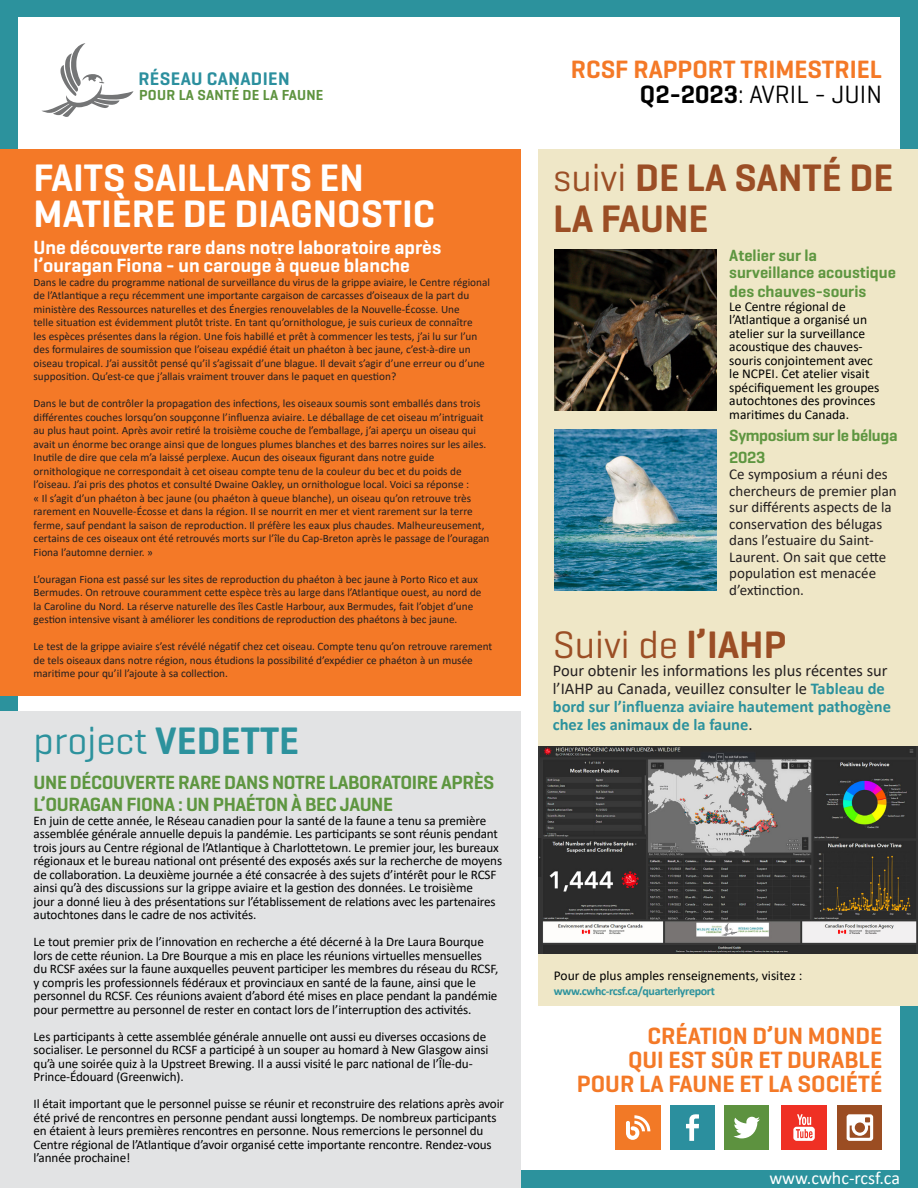
<style>
.page{position:relative;width:918px;height:1188px;background:#2c929d}
.page>*{position:absolute;margin:0;border:0;box-sizing:border-box;transform-origin:0 0}
.Heading_1{font:600 39px/36px "Geogrotesque";color:#fff}
.Heading_1-2{font:600 39px/40.5px "Geogrotesque";color:#9b4e25}
.Heading_1-3{font:39px "Geogrotesque";color:#2c929d}
.Heading_1-4{font:39px "Geogrotesque";color:#9b4e25}
.t1{font:600 25.5px "Geogrotesque";color:#f47927}
.t2{font:25.5px "Geogrotesque";color:#000}
.t3{font:600 24px "Geogrotesque";color:#f47927}
.Heading_2_5{font:600 19.5px/18px "Geogrotesque";color:#fff}
.Heading_3{font:600 19.5px/22.5px "Geogrotesque";letter-spacing:-.02em;color:#5e9640}
.t4{font:600 18.6px "Geogrotesque";letter-spacing:.02em;color:#2b8f9e}
.t5{font:18px "Calibri";color:#fff}
.t6{font:16.5px/18px "Calibri";color:#231f20}
.Paragraph_Style_1{font:600 16.5px/16.5px "Geogrotesque";color:#5e9640}
.Paragraph_Style_1-2{font:600 16.5px/21.6px "Geogrotesque";letter-spacing:-.02em;color:#5e9640}
.t7{font:15px/16.5px "Calibri";color:#231f20}
.t8{font:600 14.7px "Geogrotesque";letter-spacing:.02em;color:#5e933f}
.Paragraph_Style_1-3{font:13.5px/13.5px "Calibri";color:#000}
.Paragraph_Style_1-4{font:13.2px/13.5px "Calibri";letter-spacing:-.01em;color:#000}
.Paragraph_Style_1-5{font:700 12px "Calibri";letter-spacing:-.03em;color:#2c929d}
.Heading_2_5-2{font:11.25px/13.5px "Calibri";color:#231f20}
.s1{font-weight:600}
.s2{font-weight:400}
.s3{font-weight:700;color:#2c929d}
</style>
<div class="page">
<div style="left:18px;top:17px;width:882px;height:1152px;background:#fff"></div>
<svg style="left:41px;top:43px;width:92px;height:74px"></svg>
<div style="left:0;top:150px;width:520px;height:546px;background:#f47927"></div>
<div style="left:538px;top:150px;width:380px;height:856px;background:#efe7c7"></div>
<div style="left:0;top:711px;width:520px;height:477px;background:#e2e3e4"></div>
<img style="left:554px;top:249px;width:162px;height:162px">
<img style="left:554px;top:429px;width:162px;height:162px">
<img style="left:538px;top:747px;width:380px;height:206px">
<div style="left:670px;top:1105px;width:45px;height:45px;background:#2b8f9e"></div>
<svg style="left:686px;top:1114px;width:13px;height:27px"></svg>
<div style="left:837px;top:1105px;width:45px;height:45px;background:#9b4d22"></div>
<svg style="left:847px;top:1114px;width:26px;height:27px"></svg>
<div style="left:782px;top:1105px;width:45px;height:45px;background:#ef3024"></div>
<svg style="left:793px;top:1114px;width:22px;height:27px"></svg>
<div style="left:724px;top:1105px;width:45px;height:45px;background:#5d923f"></div>
<svg style="left:734px;top:1117px;width:26px;height:21px"></svg>
<div style="left:616px;top:1105px;width:45px;height:45px;background:#f27926"></div>
<svg style="left:626px;top:1115px;width:24px;height:25px"></svg>
<p class="t4" style="left:138px;top:67px;width:153px">RÉSEAU CANADIEN</p>
<p class="t1" style="left:571px;top:53px;width:313px">RCSF RAPPORT TRIMESTRIEL</p>
<p class="t2" style="left:640px;top:79px;width:244px"><span class="s1">Q2-2023</span>: AVRIL - JUIN</p>
<p class="t8" style="left:139px;top:86px;width:186px">POUR LA SANTÉ DE LA FAUNE</p>
<p class="Heading_1" style="left:34px;top:159px;width:403px">FAITS SAILLANTS EN<br>MATIÈRE DE DIAGNOSTIC</p>
<p class="Heading_1-2" style="left:553px;top:157px;width:342px"><span class="s2">suivi</span> DE LA SANTÉ DE<br>LA FAUNE</p>
<p class="Heading_2_5" style="left:34px;top:238px;width:409px">Une découverte rare dans notre laboratoire après l’ouragan Fiona - un carouge à queue blanche</p>
<p class="Heading_2_5-2" style="left:34px;top:275px;width:458px">Dans le cadre du programme national de surveillance du virus de la grippe aviaire, le Centre régional de l’Atlantique a reçu récemment une importante cargaison de carcasses d’oiseaux de la part du ministère des Ressources naturelles et des Énergies renouvelables de la Nouvelle-Écosse. Une<br>telle situation est évidemment plutôt triste. En tant qu’ornithologue, je suis curieux de connaître<br>les espèces présentes dans la région. Une fois habillé et prêt à commencer les tests, j’ai lu sur l’un des formulaires de soumission que l’oiseau expédié était un phaéton à bec jaune, c’est-à-dire un oiseau tropical. J’ai aussitôt pensé qu’il s’agissait d’une blague. Il devait s’agir d’une erreur ou d’une supposition. Qu’est-ce que j’allais vraiment trouver dans le paquet en question?</p>
<p class="Heading_2_5-2" style="left:34px;top:396px;width:454px">Dans le but de contrôler la propagation des infections, les oiseaux soumis sont emballés dans trois différentes couches lorsqu’on soupçonne l’influenza aviaire. Le déballage de cet oiseau m’intriguait au plus haut point. Après avoir retiré la troisième couche de l’emballage, j’ai aperçu un oiseau qui avait un énorme bec orange ainsi que de longues plumes blanches et des barres noires sur les ailes.</p>
<p class="Heading_2_5-2" style="left:34px;top:450px;width:457px">Inutile de dire que cela m’a laissé perplexe. Aucun des oiseaux figurant dans notre guide ornithologique ne correspondait à cet oiseau compte tenu de la couleur du bec et du poids de l’oiseau. J’ai pris des photos et consulté Dwaine Oakley, un ornithologue local. Voici sa réponse :<br>« Il s’agit d’un phaéton à bec jaune (ou phaéton à queue blanche), un oiseau qu’on retrouve très rarement en Nouvelle-Écosse et dans la région. Il se nourrit en mer et vient rarement sur la terre ferme, sauf pendant la saison de reproduction. Il préfère les eaux plus chaudes. Malheureusement, certains de ces oiseaux ont été retrouvés morts sur l’île du Cap-Breton après le passage de l’ouragan Fiona l’automne dernier. »</p>
<p class="Heading_2_5-2" style="left:34px;top:572px;width:449px">L’ouragan Fiona est passé sur les sites de reproduction du phaéton à bec jaune à Porto Rico et aux Bermudes. On retrouve couramment cette espèce très au large dans l’Atlantique ouest, au nord de la Caroline du Nord. La réserve naturelle des îles Castle Harbour, aux Bermudes, fait l’objet d’une gestion intensive visant à améliorer les conditions de reproduction des phaétons à bec jaune.</p>
<p class="Heading_2_5-2" style="left:34px;top:639px;width:460px">Le test de la grippe aviaire s’est révélé négatif chez cet oiseau. Compte tenu qu’on retrouve rarement de tels oiseaux dans notre région, nous étudions la possibilité d’expédier ce phaéton à un musée maritime pour qu’il l’ajoute à sa collection.</p>
<p class="Heading_1-3" style="left:34px;top:717px;width:267px">project <span class="s1">VEDETTE</span></p>
<p class="Heading_3" style="left:34px;top:771px;width:462px">UNE DÉCOUVERTE RARE DANS NOTRE LABORATOIRE APRÈS<br>L’OURAGAN FIONA : UN PHAÉTON À BEC JAUNE</p>
<p class="Paragraph_Style_1-4" style="left:34px;top:813px;width:470px">En juin de cette année, le Réseau canadien pour la santé de la faune a tenu sa première assemblée générale annuelle depuis la pandémie. Les participants se sont réunis pendant trois jours au Centre régional de l’Atlantique à Charlottetown. Le premier jour, les bureaux régionaux et le bureau national ont présenté des exposés axés sur la recherche de moyens de collaboration. La deuxième journée a été consacrée à des sujets d’intérêt pour le RCSF ainsi qu’à des discussions sur la grippe aviaire et la gestion des données. Le troisième<br>jour a donné lieu à des présentations sur l’établissement de relations avec les partenaires autochtones dans le cadre de nos activités.</p>
<p class="Paragraph_Style_1-4" style="left:34px;top:935px;width:466px">Le tout premier prix de l’innovation en recherche a été décerné à la Dre Laura Bourque lors de cette réunion. La Dre Bourque a mis en place les réunions virtuelles mensuelles du RCSF axées sur la faune auxquelles peuvent participer les membres du réseau du RCSF, y compris les professionnels fédéraux et provinciaux en santé de la faune, ainsi que le personnel du RCSF. Ces réunions avaient d’abord été mises en place pendant la pandémie pour permettre au personnel de rester en contact lors de l’interruption des activités.</p>
<p class="Paragraph_Style_1-4" style="left:34px;top:1029px;width:456px">Les participants à cette assemblée générale annuelle ont aussi eu diverses occasions de socialiser. Le personnel du RCSF a participé à un souper au homard à New Glasgow ainsi qu’à une soirée quiz à la Upstreet Brewing. Il a aussi visité le parc national de l’Île-du-Prince-Édouard (Greenwich).</p>
<p class="Paragraph_Style_1-4" style="left:34px;top:1097px;width:472px">Il était important que le personnel puisse se réunir et reconstruire des relations après avoir été privé de rencontres en personne pendant aussi longtemps. De nombreux participants en étaient à leurs premières rencontres en personne. Nous remercions le personnel du Centre régional de l’Atlantique d’avoir organisé cette importante rencontre. Rendez-vous l’année prochaine!</p>
<p class="Paragraph_Style_1" style="left:729px;top:247px;width:168px">Atelier sur la surveillance acoustique</p>
<p class="Paragraph_Style_1" style="left:729px;top:283px;width:139px">des chauves-souris</p>
<p class="Paragraph_Style_1-3" style="left:729px;top:299px;width:152px">Le Centre régional de l’Atlantique a organisé un atelier sur la surveillance acoustique des chauves&shy;souris conjointement avec le NCPEI. Cet atelier visait spécifiquement les groupes autochtones des provinces maritimes du Canada.</p>
<p class="Paragraph_Style_1-2" style="left:729px;top:425px;width:170px">Symposium sur le béluga<br>2023</p>
<p class="t7" style="left:729px;top:466px;width:169px">Ce symposium a réuni des chercheurs de premier plan sur différents aspects de la conservation des bélugas dans l’estuaire du Saint-<br>Laurent. On sait que cette population est menacée d’extinction.</p>
<p class="Heading_1-4" style="left:553px;top:620px;width:235px">Suivi de <span class="s1">l’IAHP</span></p>
<p class="t6" style="left:553px;top:661px;width:340px">Pour obtenir les informations les plus récentes sur l’IAHP au Canada, veuillez consulter le <span class="s3">Tableau de bord sur l’influenza aviaire hautement pathogène chez les animaux de la faune</span>.</p>
<p class="Paragraph_Style_1-3" style="left:554px;top:968px;width:250px">Pour de plus amples renseignements, visitez :</p>
<p class="Paragraph_Style_1-5" style="left:554px;top:982px;width:163px">www.cwhc-rcsf.ca/quarterlyreport</p>
<p class="t3" style="left:648px;top:1021px;width:236px">CRÉATION D’UN MONDE</p>
<p class="t3" style="left:628px;top:1045px;width:256px">QUI EST SÛR ET DURABLE</p>
<p class="t3" style="left:577px;top:1069px;width:307px">POUR LA FAUNE ET LA SOCIÉTÉ</p>
<p class="t5" style="left:769px;top:1165px;width:132px">www.cwhc-rcsf.ca</p>
</div>
